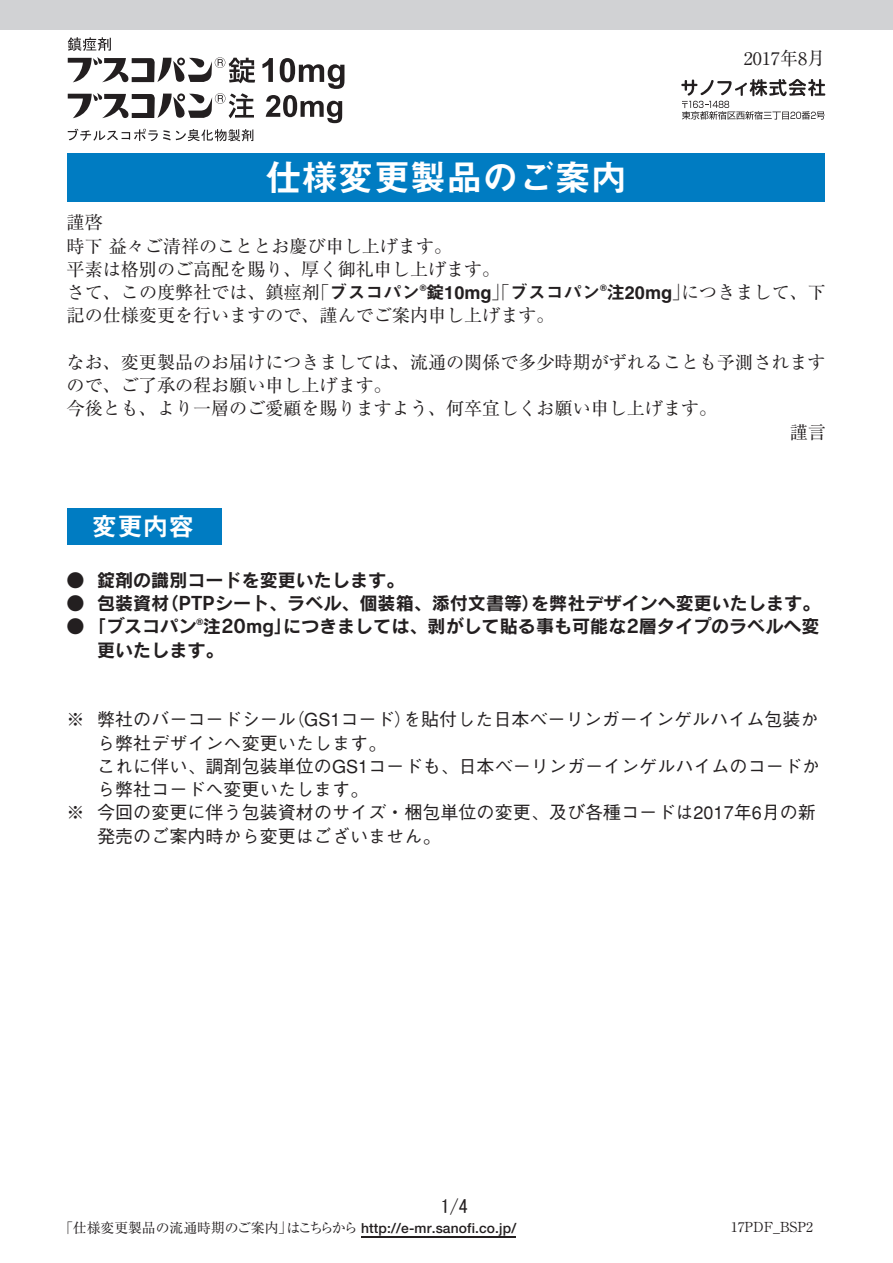
<style>
.page{position:relative;width:893px;height:1263px;background:#fff}
.page>*{position:absolute;margin:0;border:0;box-sizing:border-box;transform-origin:0 0}
.t1{font:36.15px "Midashi Go MB31";color:#fff}
.t2{font:25.5px "Midashi Go MB31";color:#fff}
.t3{font:18px/23.2px "Ryumin";color:#231f20}
.t4{font:500 18px/23.2px "Gothic BBB";color:#231f20}
.t5{font:18px/23.2px "Rodin CID B";color:#231f20}
.t6{font:18px "MS Gothic";color:#231f20}
.t7{font:700 13.8px "Futo Go B101";letter-spacing:.01em;color:#231f20}
.t8{font:13.8px "Ryumin";color:#231f20}
.t9{font:700 9px "Helvetica";color:#231f20}
.s1{font-family:"Midashi Go MB31"}
.s2{font-family:"Ryumin";font-weight:400}
</style>
<div class="page">
<div style="left:68px;top:153px;width:757px;height:48px;background:#007cc2"></div>
<div style="left:68px;top:508px;width:154px;height:36px;background:#007cc2"></div>
<svg style="left:68px;top:37px;width:43px;height:14px"></svg>
<svg style="left:68px;top:129px;width:186px;height:12px"></svg>
<svg style="left:262px;top:58px;width:11px;height:24px"></svg>
<svg style="left:280px;top:58px;width:64px;height:31px"></svg>
<svg style="left:68px;top:57px;width:187px;height:27px"></svg>
<svg style="left:68px;top:93px;width:186px;height:26px"></svg>
<svg style="left:266px;top:95px;width:76px;height:28px"></svg>
<div style="left:0;top:0;width:893px;height:30px;background:#d1d2d4"></div>
<svg style="left:681px;top:79px;width:144px;height:41px"></svg>
<hr style="left:362px;top:1236px;width:154px;height:1px;background:#231f20">
<h1 class="t1" style="left:266px;top:157px;width:363px">仕様変更製品のご案内</h1>
<p class="t3" style="left:744px;top:46px;width:83px">2017年月8</p>
<p class="t3" style="left:67px;top:211px;width:435px">謹啓<br>時下益々ご清祥のこととお慶び申し上げます。<br>平素は格別のご高配を賜り、厚く御礼申し上げます。</p>
<p class="t9" style="left:420px;top:280px;width:8px">R</p>
<p class="t3" style="left:67px;top:280px;width:761px">さて、この度弊社では、鎮痙剤｢<span class="s1">ブスコパン錠10mg</span>｣｢<span class="s1">ブスコパン注20mg</span>｣につきまして、下</p>
<p class="t9" style="left:600px;top:280px;width:8px">R</p>
<p class="t3" style="left:67px;top:304px;width:489px">記の仕様変更を行いますので、謹んでご案内申し上げます。</p>
<p class="t3" style="left:67px;top:350px;width:760px">なお、変更製品のお届けにつきましては、流通の関係で多少時期がずれることも予測されます</p>
<p class="t3" style="left:67px;top:373px;width:327px">ので、ご了承の程お願い申し上げます。</p>
<p class="t3" style="left:67px;top:397px;width:652px">今後とも、より一層のご愛顧を賜りますよう、何卒宜しくお願い申し上げます。</p>
<p class="t3" style="left:790px;top:420px;width:38px">謹言</p>
<p class="t5" style="left:67px;top:568px;width:20px">●</p>
<p class="t5" style="left:67px;top:591px;width:20px">●</p>
<h2 class="t2" style="left:92px;top:511px;width:104px">変更内容</h2>
<p class="t5" style="left:97px;top:568px;width:309px">錠剤の識別コードを変更いたします。</p>
<p class="t5" style="left:161px;top:591px;width:380px">（PTPシート、ラベル、個装箱、添付文書等）</p>
<p class="t5" style="left:531px;top:591px;width:291px">を弊社デザインへ変更いたします。</p>
<p class="t5" style="left:97px;top:591px;width:74px">包装資材</p>
<p class="t5" style="left:97px;top:614px;width:724px;text-indent:-31px">● ｢ブスコパン注20mg｣につきましては、剥がして貼る事も可能な2層タイプのラベルへ変更いたします。</p>
<p class="t9" style="left:196px;top:615px;width:8px">R</p>
<p class="t4" style="left:67px;top:709px;width:20px">※</p>
<p class="t4" style="left:67px;top:802px;width:20px">※</p>
<p class="t4" style="left:287px;top:709px;width:126px">（GS1コード）</p>
<p class="t4" style="left:403px;top:709px;width:417px">を貼付した日本ベーリンガーインゲルハイム包装か</p>
<p class="t4" style="left:97px;top:709px;width:200px">弊社のバーコードシール</p>
<p class="t4" style="left:97px;top:732px;width:724px">ら弊社デザインへ変更いたします。<br>これに伴い、調剤包装単位のGS1コードも、日本ベーリンガーインゲルハイムのコードから弊社コードへ変更いたします。<br>今回の変更に伴う包装資材のサイズ・梱包単位の変更、及び各種コードは2017年6月の新</p>
<p class="t4" style="left:97px;top:825px;width:345px">発売のご案内時から変更はございません。</p>
<p class="t6" style="left:441px;top:1197px;width:28px">1/4</p>
<p class="t8" style="left:59px;top:1220px;width:235px">「仕様変更製品の流通時期のご案内」</p>
<p class="t7" style="left:287px;top:1220px;width:231px"><span class="s2">はこちらから</span> http:// -e mr.sanofi.co j p. /</p>
<p class="t8" style="left:731px;top:1219px;width:84px">17PDF_BSP2</p>
</div>
